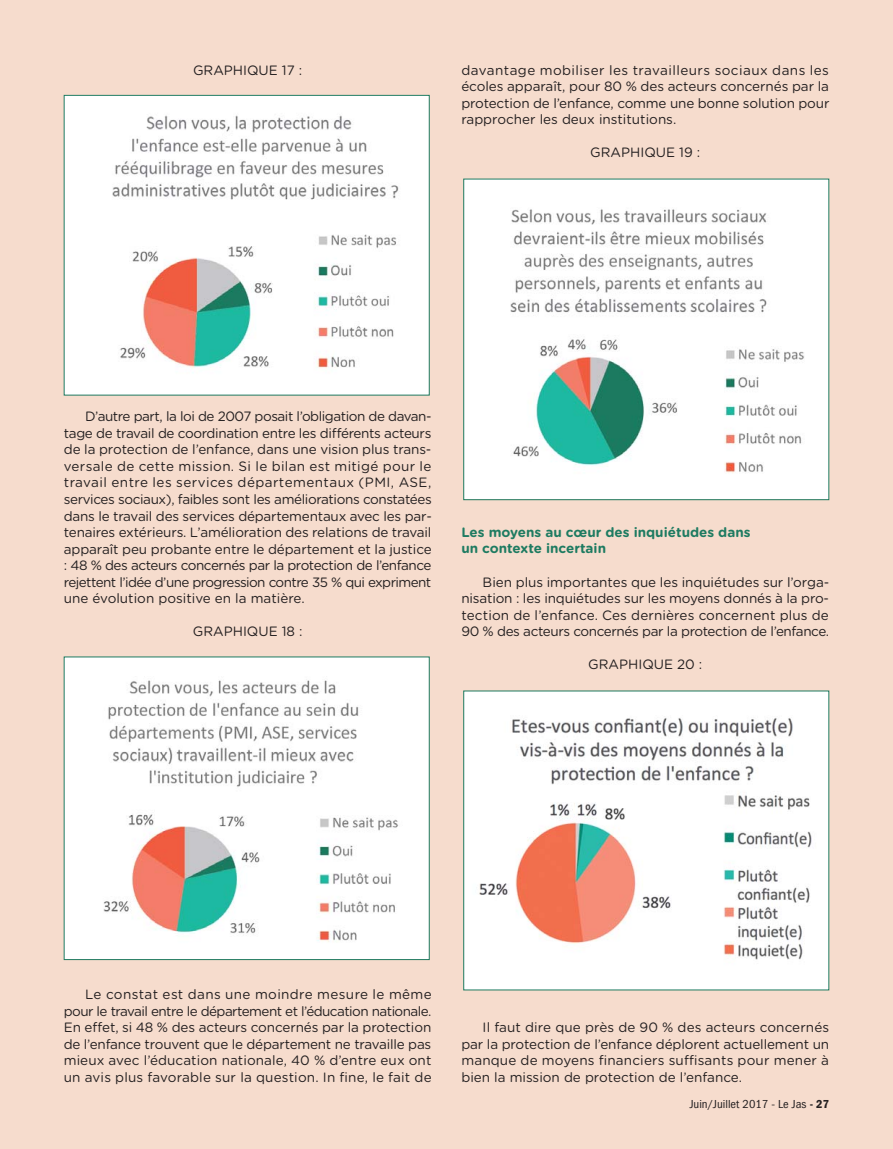
<style>
.page{position:relative;width:893px;height:1149px;background:#fff}
.page>*{position:absolute;margin:0;border:0;box-sizing:border-box;transform-origin:0 0}
.t1{font:13.5px/16.5px "Gotham Rounded";color:#231f20;text-align:justify}
.t2{font:700 13.5px/16.5px "Gotham Rounded";color:#1e7b61}
.t3{font:condensed 12px "Franklin Gothic";color:#231f20;scale:1.05 1}
.s1{font-weight:600}
</style>
<div class="page">
<div style="left:0;top:0;width:893px;height:1148px;background:#f6dccd"></div>
<div style="left:65px;top:657px;width:364px;height:301px;background:#fff"></div>
<img style="left:103px;top:680px;width:295px;height:262px">
<div style="left:464px;top:179px;width:364px;height:320px;background:#fff"></div>
<img style="left:510px;top:209px;width:294px;height:264px">
<div style="left:463px;top:179px;width:366px;height:321px;border:1px solid #1e7b61"></div>
<div style="left:464px;top:691px;width:364px;height:298px;background:#fff"></div>
<img style="left:479px;top:718px;width:333px;height:242px">
<div style="left:65px;top:96px;width:364px;height:298px;background:#fff"></div>
<img style="left:112px;top:115px;width:287px;height:254px">
<div style="left:64px;top:95px;width:366px;height:300px;border:1px solid #1e7b61"></div>
<p class="t1" style="left:193px;top:62px;width:111px">GRAPHIQUE 17 :</p>
<p class="t1" style="left:461px;top:62px;width:370px">davantage mobiliser les travailleurs sociaux dans les écoles apparaît, pour 80 % des acteurs concernés par la protection de l’enfance, comme une bonne solution pour rapprocher les deux institutions.</p>
<p class="t1" style="left:590px;top:145px;width:112px">GRAPHIQUE 19 :</p>
<p class="t1" style="left:64px;top:409px;width:370px;text-indent:21px">D’autre part, la loi de 2007 posait l’obligation de davan&shy;tage de travail de coordination entre les différents acteurs de la protection de l’enfance, dans une vision plus trans&shy;versale de cette mission. Si le bilan est mitigé pour le travail entre les services départementaux (PMI, ASE, services sociaux), faibles sont les améliorations constatées dans le travail des services départementaux avec les par&shy;tenaires extérieurs. L’amélioration des relations de travail apparaît peu probante entre le département et la justice : 48 % des acteurs concernés par la protection de l’enfance rejettent l’idée d’une progression contre 35 % qui expriment une évolution positive en la matière.</p>
<p class="t1" style="left:193px;top:623px;width:111px">GRAPHIQUE 18 :</p>
<p class="t2" style="left:461px;top:524px;width:291px">Les moyens au cœur des inquiétudes dans un contexte incertain</p>
<p class="t1" style="left:461px;top:574px;width:369px;text-indent:21px">Bien plus importantes que les inquiétudes sur l’orga&shy;nisation : les inquiétudes sur les moyens donnés à la pro&shy;tection de l’enfance. Ces dernières concernent plus de 90 % des acteurs concernés par la protection de l’enfance.</p>
<p class="t1" style="left:588px;top:656px;width:116px">GRAPHIQUE 20 :</p>
<p class="t1" style="left:64px;top:986px;width:369px;text-indent:21px">Le constat est dans une moindre mesure le même pour le travail entre le département et l’éducation nationale.<br>En effet, si 48 % des acteurs concernés par la protection de l’enfance trouvent que le département ne travaille pas mieux avec l’éducation nationale, 40 % d’entre eux ont un avis plus favorable sur la question. In fine, le fait de</p>
<p class="t1" style="left:461px;top:1019px;width:369px;text-indent:21px">Il faut dire que près de 90 % des acteurs concernés par la protection de l’enfance déplorent actuellement un manque de moyens financiers suffisants pour mener à bien la mission de protection de l’enfance.</p>
<p class="t3" style="left:690px;top:1097px;width:134px">Juin/Juillet 2017 - Le Jas <span class="s1">- 27</span></p>
</div>
